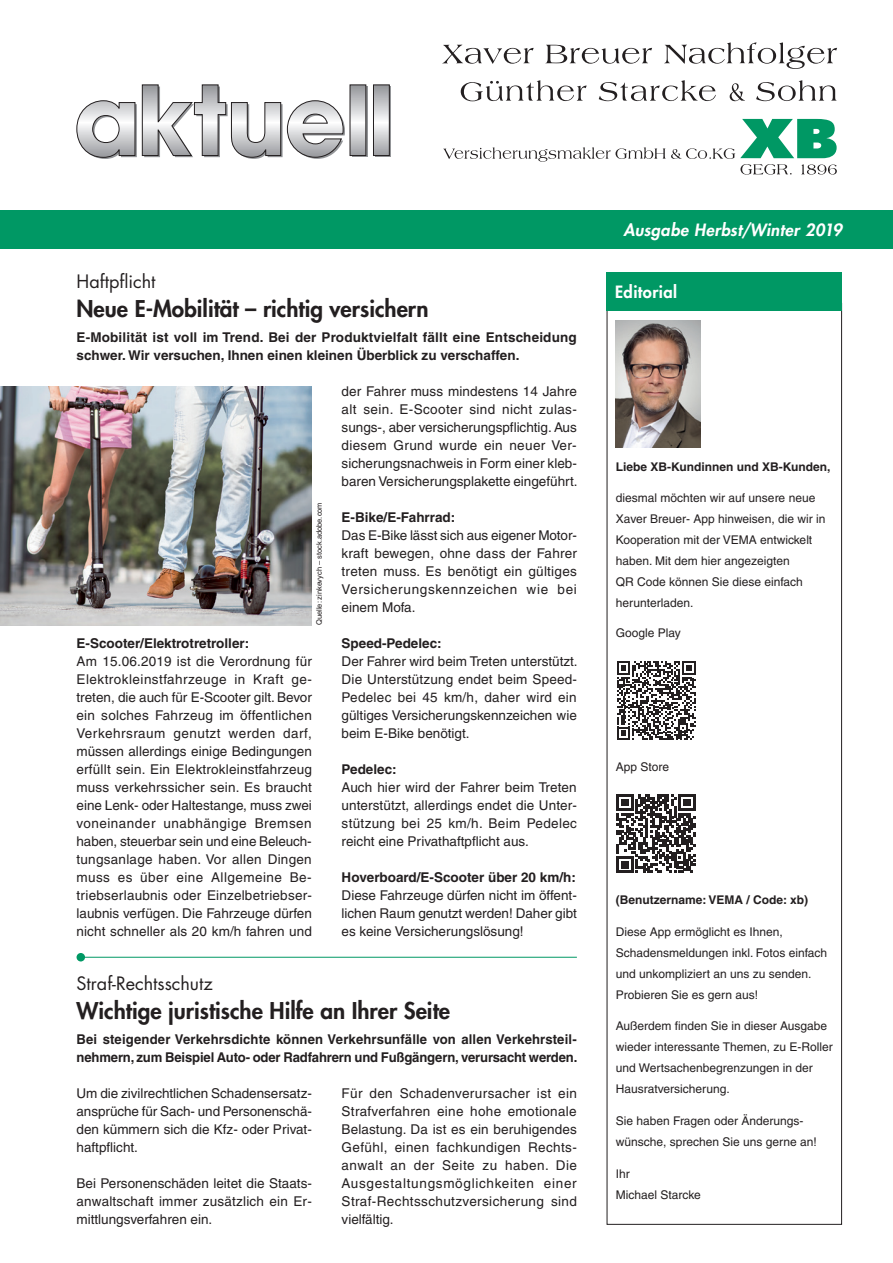
<style>
.page{position:relative;width:893px;height:1263px;background:#fff}
.page>*{position:absolute;margin:0;border:0;box-sizing:border-box;transform-origin:0 0}
.t1{font:800 22.5px "Futura LT";color:#231f20}
.t2{font:18px "Futura LT";color:#231f20}
.t3{font:italic 800 16.5px "Futura LT";letter-spacing:.02em;color:#fff}
.t4{font:800 16.5px "Futura LT";letter-spacing:.025em;color:#fff}
.t5{font:13.5px/18px "Helvetica LT";color:#231f20;text-align:justify}
.t6{font:700 13.5px/18px "Helvetica LT";color:#231f20}
.t7{font:12px/21px "Helvetica LT";color:#231f20}
.t8{font:700 12px "Helvetica LT";color:#231f20}
.t9{font:7.5px "Helvetica LT";color:#231f20}
</style>
<div class="page">
<svg style="left:617px;top:661px;width:78px;height:79px"></svg>
<svg style="left:617px;top:794px;width:78px;height:79px"></svg>
<img style="left:615px;top:320px;width:85px;height:128px">
<div style="left:375px;top:87px;width:16px;height:70px;background:#939598"></div>
<svg style="left:77px;top:85px;width:313px;height:74px"></svg>
<div style="left:0;top:210px;width:893px;height:38px;background:#009864"></div>
<div style="left:607px;top:272px;width:235px;height:39px;background:#009864"></div>
<svg style="left:442px;top:45px;width:92px;height:19px"></svg>
<svg style="left:545px;top:45px;width:107px;height:19px"></svg>
<svg style="left:664px;top:42px;width:173px;height:27px"></svg>
<svg style="left:461px;top:80px;width:126px;height:21px"></svg>
<svg style="left:599px;top:80px;width:117px;height:21px"></svg>
<svg style="left:730px;top:83px;width:15px;height:18px"></svg>
<svg style="left:756px;top:80px;width:81px;height:21px"></svg>
<svg style="left:443px;top:119px;width:394px;height:56px"></svg>
<hr style="left:80px;top:957px;width:497px;height:1px;background:#009864">
<div style="left:77px;top:953px;width:8px;height:8px;background:#009864;border-radius:50%"></div>
<img style="left:0;top:386px;width:312px;height:239px">
<h2 class="t2" style="left:77px;top:270px;width:81px">Haftpflicht</h2>
<h1 class="t1" style="left:77px;top:293px;width:353px">Neue E-Mobilität – richtig versichern</h1>
<p class="t6" style="left:77px;top:328px;width:502px">E-Mobilität ist voll im Trend. Bei der Produktvielfalt fällt eine Entscheidung schwer. Wir versuchen, Ihnen einen kleinen Überblick zu verschaffen.</p>
<p class="t9" style="left:315px;top:625px;width:124px;rotate:-90deg">Quelle: zinkevych – stock.adobe.com</p>
<p class="t6" style="left:77px;top:634px;width:174px">E-Scooter/Elektrotretroller:</p>
<p class="t5" style="left:77px;top:652px;width:237px">Am 15.06.2019 ist die Verordnung für Elektrokleinstfahrzeuge in Kraft ge&shy;treten, die auch für E-Scooter gilt. Bevor ein solches Fahrzeug im öffentlichen Verkehrsraum genutzt werden darf, müssen allerdings einige Bedingungen erfüllt sein. Ein Elektrokleinstfahrzeug muss verkehrssicher sein. Es braucht eine Lenk- oder Haltestange, muss zwei voneinander unabhängige Bremsen haben, steuerbar sein und eine Beleuch&shy;tungsanlage haben. Vor allen Dingen muss es über eine Allgemeine Be&shy;triebserlaubnis oder Einzelbetriebser&shy;laubnis verfügen. Die Fahrzeuge dürfen nicht schneller als 20 km/h fahren und</p>
<p class="t5" style="left:342px;top:382px;width:238px;text-align:left">der Fahrer muss mindestens 14 Jahre alt sein. E-Scooter sind nicht zulas&shy;sungs-, aber versicherungspflichtig. Aus diesem Grund wurde ein neuer Ver&shy;sicherungsnachweis in Form einer kleb&shy;baren Versicherungsplakette eingeführt.</p>
<p class="t6" style="left:342px;top:508px;width:115px">E-Bike/E-Fahrrad:</p>
<p class="t5" style="left:342px;top:526px;width:237px">Das E-Bike lässt sich aus eigener Motor&shy;kraft bewegen, ohne dass der Fahrer treten muss. Es benötigt ein gültiges Versicherungskennzeichen wie bei einem Mofa.</p>
<p class="t6" style="left:342px;top:634px;width:102px">Speed-Pedelec:</p>
<p class="t5" style="left:342px;top:652px;width:238px">Der Fahrer wird beim Treten unterstützt.<br>Die Unterstützung endet beim Speed-Pedelec bei 45 km/h, daher wird ein gültiges Versicherungskennzeichen wie beim E-Bike benötigt.</p>
<p class="t6" style="left:342px;top:760px;width:57px">Pedelec:</p>
<p class="t5" style="left:342px;top:778px;width:237px">Auch hier wird der Fahrer beim Treten unterstützt, allerdings endet die Unter&shy;stützung bei 25 km/h. Beim Pedelec reicht eine Privathaftpflicht aus.</p>
<p class="t6" style="left:342px;top:868px;width:236px">Hoverboard/E-Scooter über 20 km/h:</p>
<p class="t5" style="left:342px;top:886px;width:237px">Diese Fahrzeuge dürfen nicht im öffent&shy;lichen Raum genutzt werden! Daher gibt es keine Versicherungslösung!</p>
<h2 class="t2" style="left:77px;top:972px;width:138px">Straf-Rechtsschutz</h2>
<h1 class="t1" style="left:77px;top:995px;width:375px">Wichtige juristische Hilfe an Ihrer Seite</h1>
<p class="t6" style="left:77px;top:1030px;width:502px">Bei steigender Verkehrsdichte können Verkehrsunfälle von allen Verkehrsteil&shy;nehmern, zum Beispiel Auto- oder Radfahrern und Fußgängern, verursacht werden.</p>
<p class="t5" style="left:77px;top:1084px;width:237px">Um die zivilrechtlichen Schadensersatz&shy;ansprüche für Sach- und Personenschä&shy;den kümmern sich die Kfz- oder Privat&shy;haftpflicht.</p>
<p class="t5" style="left:77px;top:1174px;width:237px">Bei Personenschäden leitet die Staats&shy;anwaltschaft immer zusätzlich ein Er&shy;mittlungsverfahren ein.</p>
<p class="t5" style="left:342px;top:1084px;width:237px">Für den Schadenverursacher ist ein Strafverfahren eine hohe emotionale Belastung. Da ist es ein beruhigendes Gefühl, einen fachkundigen Rechts&shy;anwalt an der Seite zu haben. Die Ausgestaltungsmöglichkeiten einer Straf-Rechtsschutzversicherung sind vielfältig.</p>
<p class="t3" style="left:623px;top:219px;width:220px">Ausgabe Herbst/Winter 2019</p>
<p class="t4" style="left:615px;top:281px;width:63px">Editorial</p>
<p class="t8" style="left:616px;top:459px;width:216px">Liebe XB-Kundinnen und XB-Kunden,</p>
<p class="t7" style="left:616px;top:487px;width:211px">diesmal möchten wir auf unsere neue<br>Xaver Breuer- App hinweisen, die wir in<br>Kooperation mit der VEMA entwickelt haben. Mit dem hier angezeigten<br>QR Code können Sie diese einfach herunterladen.</p>
<p class="t7" style="left:616px;top:623px;width:67px">Google Play</p>
<p class="t7" style="left:616px;top:756px;width:55px">App Store</p>
<p class="t8" style="left:616px;top:893px;width:194px">(Benutzername: VEMA / Code: xb)</p>
<p class="t7" style="left:616px;top:921px;width:213px">Diese App ermöglicht es Ihnen, Schadensmeldungen inkl. Fotos einfach und unkompliziert an uns zu senden.<br>Probieren Sie es gern aus!</p>
<p class="t7" style="left:616px;top:1016px;width:218px">Außerdem finden Sie in dieser Ausgabe wieder interessante Themen, zu E-Roller und Wertsachenbegrenzungen in der Hausratversicherung.</p>
<p class="t7" style="left:616px;top:1110px;width:202px">Sie haben Fragen oder Änderungs&shy;wünsche, sprechen Sie uns gerne an!</p>
<p class="t7" style="left:616px;top:1163px;width:86px">Ihr<br>Michael Starcke</p>
</div>
